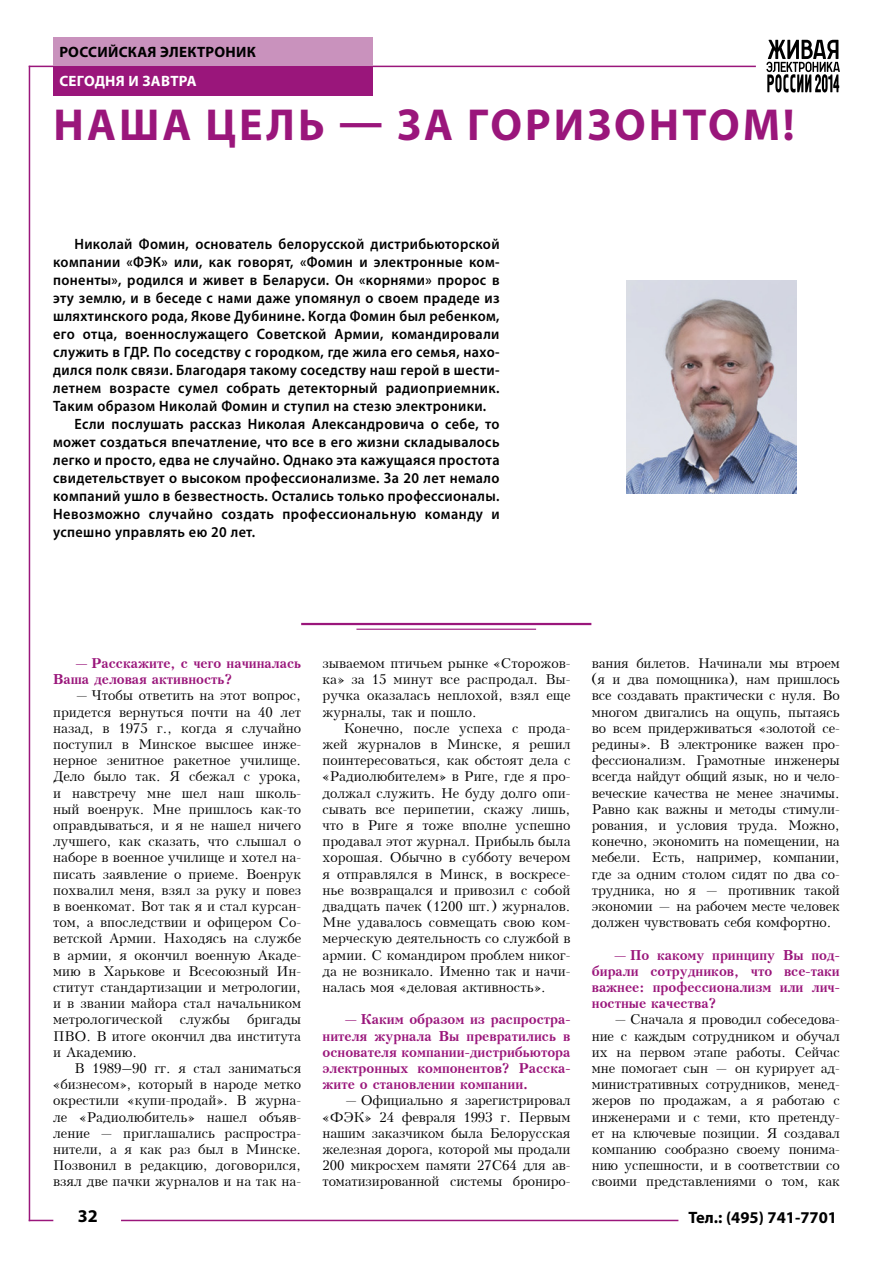
<style>
.page{position:relative;width:893px;height:1263px;background:#fff}
.page>*{position:absolute;margin:0;border:0;box-sizing:border-box;transform-origin:0 0}
.t1{font:700 45px "Myriad Pro";letter-spacing:.07em;color:#9a167b}
.t2{font:700 18px "Myriad Pro";color:#000}
.t3{font:700 16.5px "Myriad Pro";color:#000}
.t4{font:600 15px "Myriad Pro";letter-spacing:.025em;color:#000;scale:.95 1}
.t5{font:700 15px "Myriad Pro";letter-spacing:.02em;color:#000}
.t6{font:700 15px "Myriad Pro";letter-spacing:.02em;color:#fff}
.t7{font:13.5px/16.2px "Kudrashov Plain";color:#000;text-align:justify}
.t8{font:700 13.5px/16.2px "Kudrashov";color:#9a167b;text-align:justify}
</style>
<div class="page">
<svg style="left:30px;top:1220px;width:23px;height:1px"></svg>
<hr style="left:121px;top:1220px;width:557px;height:1px;background:#9a167b">
<hr style="left:29px;top:66px;width:1px;height:1155px;background:#9a167b">
<div style="left:53px;top:63px;width:320px;height:33px;background:#9a167b"></div>
<hr style="left:29px;top:66px;width:727px;height:1px;background:#9a167b">
<div style="left:53px;top:38px;width:320px;height:28px;background:#c992bd"></div>
<svg style="left:766px;top:40px;width:74px;height:52px"></svg>
<hr style="left:301px;top:623px;width:290px;height:2px;background:#9a167b">
<hr style="left:356px;top:629px;width:180px;height:1px;background:#9a167b">
<img style="left:627px;top:281px;width:170px;height:213px">
<p class="t5" style="left:59px;top:42px;width:198px">российская электроник</p>
<p class="t6" style="left:59px;top:71px;width:139px">сегодня и завтра</p>
<h1 class="t1" style="left:54px;top:96px;width:742px">Наша цель — за горизонтом!</h1>
<p class="t4" style="left:74px;top:234px;width:449px">Николай Фомин, основатель белорусской дистрибьюторской</p>
<p class="t4" style="left:53px;top:252px;width:471px">компании «ФЭК» или, как говорят, «Фомин и электронные ком-</p>
<p class="t4" style="left:53px;top:270px;width:471px">поненты», родился и живет в Беларуси. Он «корнями» пророс в</p>
<p class="t4" style="left:53px;top:288px;width:471px">эту землю, и в беседе c нами даже упомянул о своем прадеде из</p>
<p class="t4" style="left:53px;top:306px;width:471px">шляхтинского рода, Якове Дубинине. Когда Фомин был ребенком,</p>
<p class="t4" style="left:53px;top:324px;width:471px">его отца, военнослужащего Советской Армии, командировали</p>
<p class="t4" style="left:53px;top:342px;width:471px">служить в ГДР. По соседству с городком, где жила его семья, нахо-</p>
<p class="t4" style="left:53px;top:360px;width:471px">дился полк связи. Благодаря такому соседству наш герой в шести-</p>
<p class="t4" style="left:53px;top:378px;width:470px">летнем возрасте сумел собрать детекторный радиоприемник.</p>
<p class="t4" style="left:53px;top:396px;width:456px">Таким образом Николай Фомин и ступил на стезю электроники.</p>
<p class="t4" style="left:74px;top:414px;width:449px">Если послушать рассказ Николая Александровича о себе, то</p>
<p class="t4" style="left:53px;top:432px;width:471px">может создаться впечатление, что все в его жизни складывалось</p>
<p class="t4" style="left:53px;top:450px;width:471px">легко и просто, едва не случайно. Однако эта кажущаяся простота</p>
<p class="t4" style="left:53px;top:468px;width:471px">свидетельствует о высоком профессионализме. За 20 лет немало</p>
<p class="t4" style="left:53px;top:486px;width:470px">компаний ушло в безвестность. Остались только профессионалы.</p>
<p class="t4" style="left:53px;top:504px;width:472px">Невозможно случайно создать профессиональную команду и</p>
<p class="t4" style="left:53px;top:522px;width:213px">успешно управлять ею 20 лет.</p>
<p class="t8" style="left:53px;top:655px;width:250px;text-indent:21px">— Расскажите, с чего начиналась<br>Ваша деловая активность?</p>
<p class="t7" style="left:53px;top:688px;width:250px;text-indent:21px">— Чтобы ответить на этот вопрос, придется вернуться почти на 40 лет назад, в 1975 г., когда я случайно поступил в Минское высшее инже&shy;нерное зенитное ракетное училище.<br>Дело было так. Я сбежал с урока, и навстречу мне шел наш школь&shy;ный военрук. Мне пришлось как-то оправдываться, и я не нашел ничего лучшего, как сказать, что слышал о наборе в военное училище и хотел на&shy;писать заявление о приеме. Военрук похвалил меня, взял за руку и повез в военкомат. Вот так я и стал курсан&shy;том, а впоследствии и офицером Со&shy;ветской Армии. Находясь на службе в армии, я окончил военную Акаде&shy;мию в Харькове и Всесоюзный Ин&shy;ститут стандартизации и метрологии, и в звании майора стал начальником метрологической</p>
<p class="t7" style="left:53px;top:1012px;width:250px;text-indent:194px">бригады ПВО. В итоге окончил два института и Академию.</p>
<p class="t7" style="left:53px;top:1060px;width:250px;text-indent:21px">В 1989–90 гг. я стал заниматься «бизнесом», который в народе метко окрестили «купи-продай». В журна&shy;ле «Радиолюбитель» нашел объяв&shy;ление — приглашались распростра&shy;нители, а я как раз был в Минске.<br>Позвонил в редакцию, договорился, взял две пачки журналов и на так на-</p>
<p class="t7" style="left:180px;top:1012px;width:52px">службы</p>
<p class="t7" style="left:322px;top:655px;width:250px">зываемом птичьем рынке «Сторожов&shy;ка» за 15 минут все распродал. Вы&shy;ручка оказалась неплохой, взял еще журналы, так и пошло.</p>
<p class="t7" style="left:322px;top:720px;width:250px;text-indent:21px">Конечно, после успеха с прода&shy;жей журналов в Минске, я решил поинтересоваться, как обстоят дела с «Радиолюбителем» в Риге, где я про&shy;должал служить. Не буду долго опи&shy;сывать все перипетии, скажу лишь, что в Риге я тоже вполне успешно продавал этот журнал. Прибыль была хорошая. Обычно в субботу вечером я отправлялся в Минск, в воскресе&shy;нье возвращался и привозил с собой двадцать пачек (1200 шт.) журналов.<br>Мне удавалось совмещать свою ком&shy;мерческую деятельность со службой в армии. С командиром проблем никог&shy;да не возникало. Именно так и начи&shy;налась моя «деловая активность».</p>
<p class="t8" style="left:322px;top:1011px;width:250px;text-indent:21px">— Каким образом из распростра&shy;нителя журнала Вы превратились в основателя компании-дистрибьютора электронных компонентов? Расска&shy;жите о становлении компании.</p>
<p class="t7" style="left:322px;top:1093px;width:250px;text-indent:21px">— Официально я зарегистрировал «ФЭК» 24 февраля 1993 г. Первым нашим заказчиком была Белорусская железная дорога, которой мы продали 200 микросхем памяти 27С64 для ав&shy;томатизированной системы брониро-</p>
<p class="t7" style="left:592px;top:655px;width:250px">вания билетов. Начинали мы втроем (я и два помощника), нам пришлось все создавать практически с нуля. Во многом двигались на ощупь, пытаясь во всем придерживаться «золотой се&shy;редины». В электронике важен про&shy;фессионализм. Грамотные инженеры всегда найдут общий язык, но и чело&shy;веческие качества не менее значимы.<br>Равно как важны и методы стимули&shy;рования, и условия труда. Можно, конечно, экономить на помещении, на мебели. Есть, например, компании, где за одним столом сидят по два со&shy;трудника, но я — противник такой экономии — на рабочем месте человек должен чувствовать себя комфортно.</p>
<p class="t8" style="left:592px;top:946px;width:250px;text-indent:21px">— По какому принципу Вы под&shy;бирали сотрудников, что все-таки важнее: профессионализм или лич&shy;ностные качества?</p>
<p class="t7" style="left:592px;top:1012px;width:250px;text-indent:21px">— Сначала я проводил собеседова&shy;ние с каждым сотрудником и обучал их на первом этапе работы. Сейчас мне помогает сын — он курирует ад&shy;министративных сотрудников, менед&shy;жеров по продажам, а я работаю с инженерами и с теми, кто претенду&shy;ет на ключевые позиции. Я создавал компанию сообразно своему понима&shy;нию успешности, и в соответствии со своими представлениями о том, как</p>
<h2 class="t2" style="left:78px;top:1204px;width:21px">32</h2>
<p class="t3" style="left:688px;top:1206px;width:150px">Тел.: (495) 741-7701</p>
</div>
